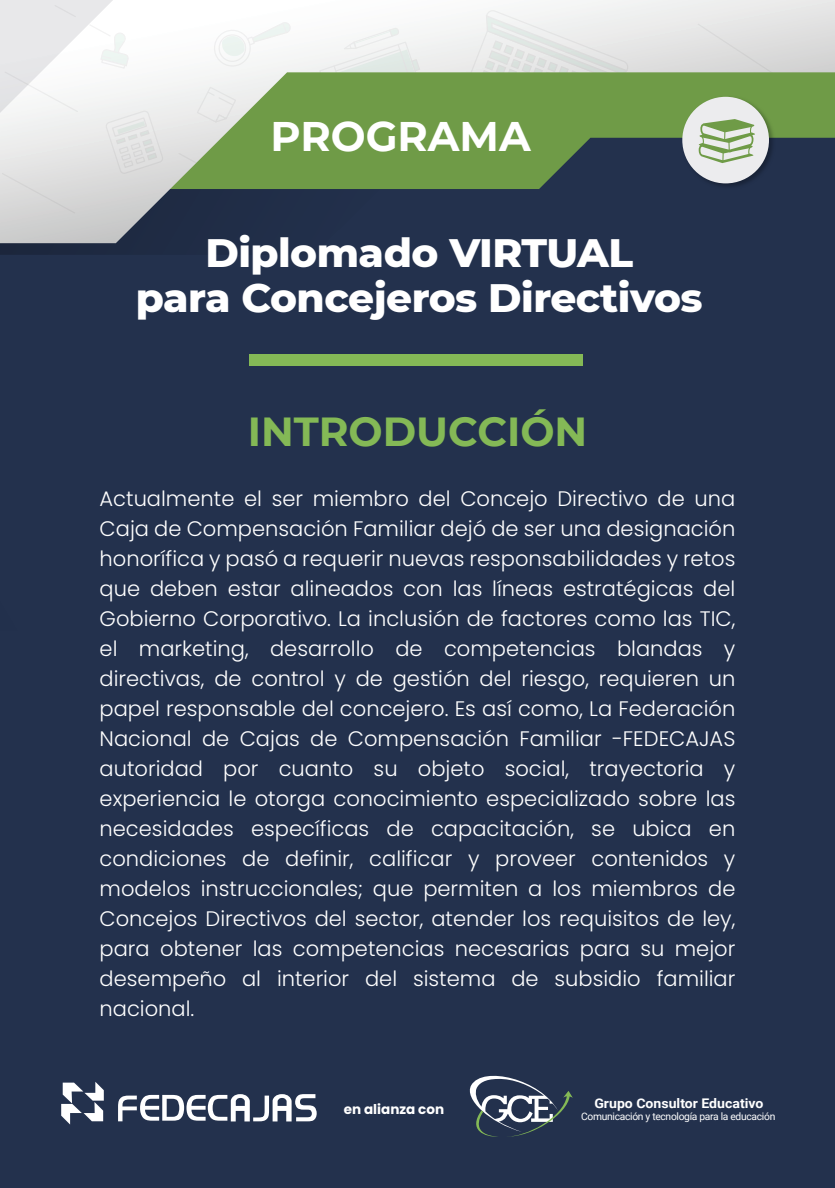
<style>
.page{position:relative;width:835px;height:1188px;background:#fff}
.page>*{position:absolute;margin:0;border:0;box-sizing:border-box;transform-origin:0 0}
.t1{font:700 41.25px "Montserrat";color:#fff}
.t2{font:800 40.5px/45px "Montserrat";letter-spacing:-.015em;color:#fff;text-align:center}
.t3{font:700 40.5px "Montserrat";color:#84b956}
.t4{font:300 21px/30px "Poppins";color:#fff;text-align:justify}
.t5{font:700 13.5px "Poppins";color:#fff}
.t6{font:700 13.35px "Roboto";color:#fff;scale:1.06 1}
.t7{font:10.35px "Roboto";letter-spacing:-.03em;color:#fff}
</style>
<div class="page">
<div style="left:0;top:0;width:834px;height:1188px;background:#23314d"></div>
<svg style="left:0;top:243px;width:132px;height:12px"></svg>
<svg style="left:0;top:220px;width:146px;height:23px;background:#b4b6b9"></svg>
<svg style="left:0;top:0;width:834px;height:220px;background:#c6d0c1"></svg>
<div style="left:262px;top:125px;width:62px;height:25px;background:#6f9b47"></div>
<svg style="left:225px;top:173px;width:53px;height:53px"></svg>
<div style="left:225px;top:172px;width:54px;height:54px;border:1px solid #302e32;border-radius:50%"></div>
<svg style="left:231px;top:179px;width:52px;height:41px"></svg>
<svg style="left:319px;top:28px;width:103px;height:91px;background:#adc499"></svg>
<svg style="left:349px;top:136px;width:68px;height:82px"></svg>
<svg style="left:106px;top:111px;width:57px;height:63px;background:#e2e3e2"></svg>
<svg style="left:197px;top:87px;width:39px;height:36px"></svg>
<svg style="left:214px;top:22px;width:76px;height:45px;background:#f5f7f6"></svg>
<svg style="left:293px;top:182px;width:40px;height:23px"></svg>
<svg style="left:178px;top:153px;width:41px;height:22px"></svg>
<svg style="left:89px;top:24px;width:40px;height:45px;background:#f9faf9"></svg>
<svg style="left:54px;top:5px;width:22px;height:12px"></svg>
<svg style="left:5px;top:72px;width:73px;height:40px;background:#f2f2f3"></svg>
<div style="left:2px;top:173px;width:73px;height:41px;background:#d9dad9"></div>
<svg style="left:438px;top:10px;width:394px;height:210px"></svg>
<div style="left:249px;top:354px;width:333px;height:12px;background:#84b956"></div>
<svg style="left:61px;top:1082px;width:43px;height:43px"></svg>
<svg style="left:118px;top:1094px;width:198px;height:27px"></svg>
<svg style="left:469px;top:1075px;width:103px;height:62px"></svg>
<h1 class="t1" style="left:270px;top:107px;width:261px">PROGRAMA</h1>
<h2 class="t2" style="left:136px;top:228px;width:568px">Diplomado VIRTUAL<br>para Concejeros Directivos</h2>
<h2 class="t3" style="left:248px;top:402px;width:341px">INTRODUCCIÓN</h2>
<p class="t4" style="left:100px;top:484px;width:637px">Actualmente el ser miembro del Concejo Directivo de una Caja de Compensación Familiar dejó de ser una designación honorífica y pasó a requerir nuevas responsabilidades y retos que deben estar alineados con las líneas estratégicas del Gobierno Corporativo. La inclusión de factores como las TIC, el marketing, desarrollo de competencias blandas y directivas, de control y de gestión del riesgo, requieren un papel responsable del concejero. Es así como, La Federación Nacional de Cajas de Compensación Familiar -FEDECAJAS autoridad por cuanto su objeto social, trayectoria y experiencia le otorga conocimiento especializado sobre las necesidades específicas de capacitación, se ubica en condiciones de definir, calificar y proveer contenidos y modelos instruccionales; que permiten a los miembros de Concejos Directivos del sector, atender los requisitos de ley, para obtener las competencias necesarias para su mejor desempeño al interior del sistema de subsidio familiar nacional.</p>
<p class="t5" style="left:343px;top:1101px;width:102px">en alianza con</p>
<p class="t6" style="left:594px;top:1094px;width:161px">Grupo Consultor Educativo</p>
<p class="t7" style="left:581px;top:1109px;width:195px">Comunicación y tecnología para la educación</p>
</div>
